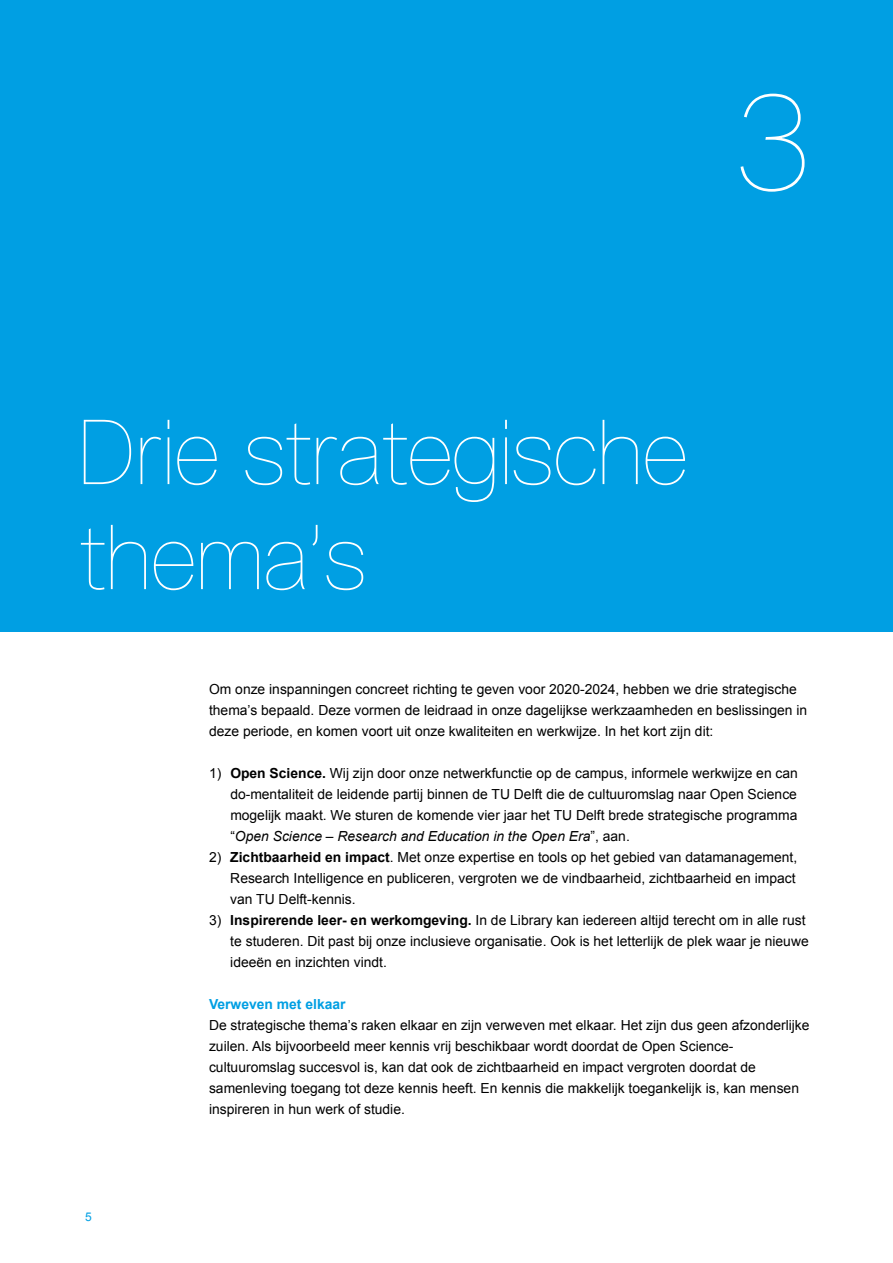
<style>
.page{position:relative;width:893px;height:1263px;background:#fff}
.page>*{position:absolute;margin:0;border:0;box-sizing:border-box;transform-origin:0 0}
.t1{font:200 135px "TU Delft";color:#fff}
.t2{font:200 90px/105px "TU Delft";color:#fff}
.t3{font:13.8px/21px "Arial";color:#000}
.t4{font:700 13.8px "Arial";color:#009fe3}
.t5{font:12px "Arial";color:#009fe3}
.s1{font-weight:700}
.s2{font-style:italic}
</style>
<div class="page">
<div style="left:0;top:0;width:893px;height:631px;background:#009fe3"></div>
<h1 class="t1" style="left:737px;top:63px;width:72px">3</h1>
<h2 class="t2" style="left:80px;top:399px;width:609px">Drie strategische thema’s</h2>
<p class="t5" style="left:85px;top:1208px;width:8px">5</p>
<p class="t3" style="left:209px;top:679px;width:600px">Om onze inspanningen concreet richting te geven voor 2020-2024, hebben we drie strategische thema’s bepaald. Deze vormen de leidraad in onze dagelijkse werkzaamheden en beslissingen in deze periode, en komen voort uit onze kwaliteiten en werkwijze. In het kort zijn dit:</p>
<p class="t3" style="left:230px;top:763px;width:569px;text-align:justify;text-indent:-21px">1) <span class="s1">Open Science.</span> Wij zijn door onze netwerkfunctie op de campus, informele werkwijze en can do-mentaliteit de leidende partij binnen de TU Delft die de cultuuromslag naar Open Science mogelijk maakt. We sturen de komende vier jaar het TU Delft brede strategische programma “<span class="s2">Open Science – Research and Education in the Open Era</span>”, aan.</p>
<p class="t3" style="left:230px;top:847px;width:568px;text-align:justify;text-indent:-21px">2) <span class="s1">Zichtbaarheid en impact</span>. Met onze expertise en tools op het gebied van datamanagement, Research Intelligence en publiceren, vergroten we de vindbaarheid, zichtbaarheid en impact van TU Delft-kennis.</p>
<p class="t3" style="left:230px;top:910px;width:580px;text-indent:-21px">3) <span class="s1">Inspirerende leer- en werkomgeving.</span> In de Library kan iedereen altijd terecht om in alle rust te studeren. Dit past bij onze inclusieve organisatie. Ook is het letterlijk de plek waar je nieuwe ideeën en inzichten vindt.</p>
<p class="t4" style="left:209px;top:995px;width:138px">Verweven met elkaar</p>
<p class="t3" style="left:209px;top:1015px;width:602px">De strategische thema’s raken elkaar en zijn verweven met elkaar. Het zijn dus geen afzonderlijke zuilen. Als bijvoorbeeld meer kennis vrij beschikbaar wordt doordat de Open Science&shy;cultuuromslag succesvol is, kan dat ook de zichtbaarheid en impact vergroten doordat de samenleving toegang tot deze kennis heeft. En kennis die makkelijk toegankelijk is, kan mensen inspireren in hun werk of studie.</p>
</div>
